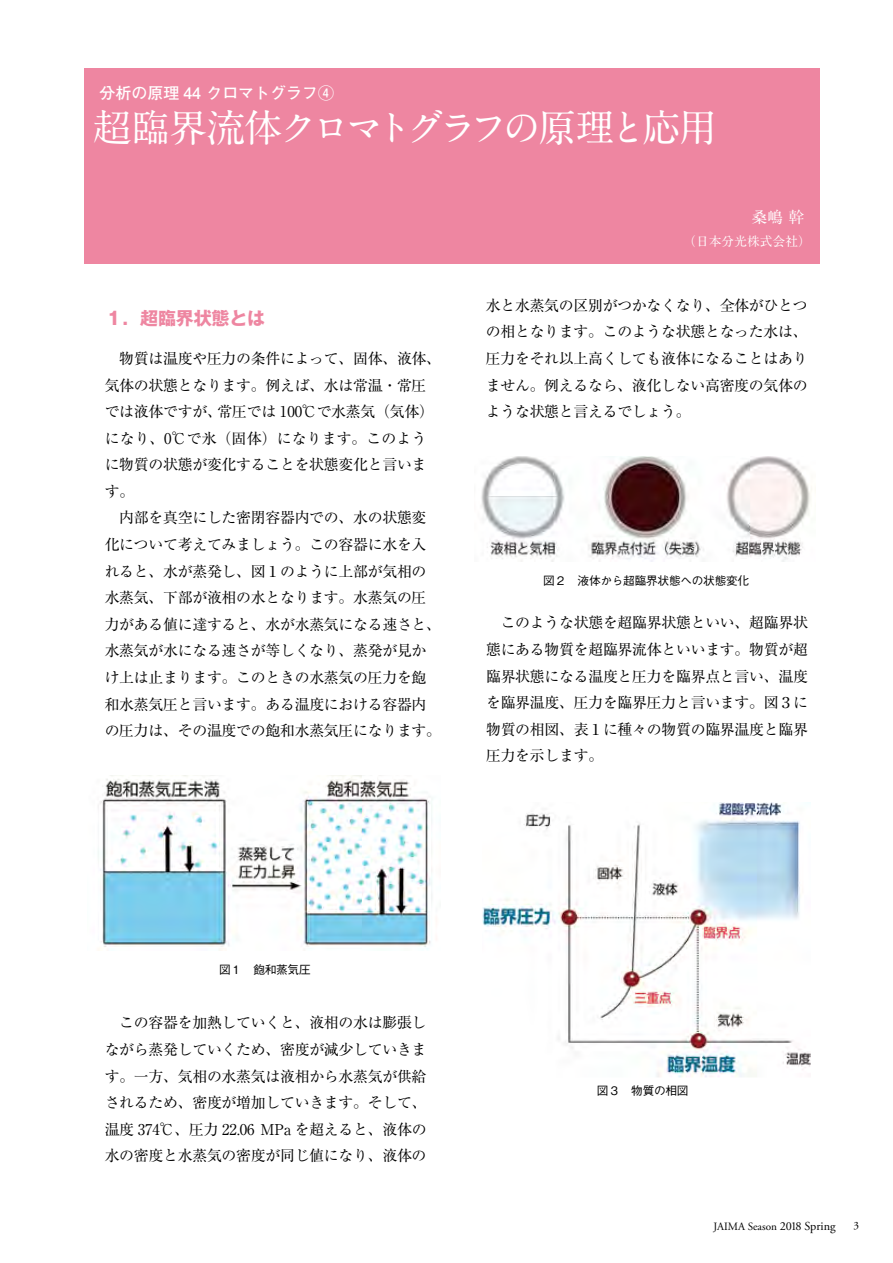
<style>
.page{position:relative;width:893px;height:1263px;background:#fff}
.page>*{position:absolute;margin:0;border:0;box-sizing:border-box;transform-origin:0 0}
.t1{font:700 38.25px "A1 Mincho Std";letter-spacing:-.12em;color:#fff}
.t2{font:700 18px "Gothic MB101 Pro";letter-spacing:-.015em;color:#ee86a1}
.t3{font:700 15.9px "Futo Go B101 Pro";color:#fff}
.t4{font:700 15.9px "A1 Mincho Std";color:#fff}
.t5{font:14.85px/26.5px "Ryumin Pro";letter-spacing:-.02em;color:#000;text-align:justify}
.t6{font:700 12.75px "A1 Mincho Std";color:#fff}
.t7{font:500 11.7px "Gothic BBB Pro";letter-spacing:-.025em;color:#000}
.t8{font:11.1px "Adobe Garamond Pro";color:#000}
.s1{font-size:12.15px}
</style>
<div class="page">
<div style="left:84px;top:68px;width:736px;height:195px;background:#ee86a1"></div>
<img style="left:98px;top:775px;width:334px;height:176px">
<img style="left:481px;top:456px;width:331px;height:106px">
<img style="left:483px;top:803px;width:327px;height:275px">
<p class="t3" style="left:100px;top:80px;width:236px">分析の原理 44 クロマトグラフ④</p>
<h1 class="t1" style="left:93px;top:97px;width:625px">超臨界流体クロマトグラフの原理と応用</h1>
<p class="t2" style="left:105px;top:303px;width:186px">１．超臨界状態とは 　</p>
<p class="t5" style="left:105px;top:344px;width:338px;text-align:left">　物質は温度や圧力の条件によって、固体、液体、気体の状態となります。例えば、水は常温・常圧では液体ですが、常圧では 100℃で水蒸気（気体）になり、0℃で氷（固体）になります。このように物質の状態が変化することを状態変化と言います。<br>　内部を真空にした密閉容器内での、水の状態変化について考えてみましょう。この容器に水を入れると、水が蒸発し、図１のように上部が気相の水蒸気、下部が液相の水となります。水蒸気の圧力がある値に達すると、水が水蒸気になる速さと、水蒸気が水になる速さが等しくなり、蒸発が見かけ上は止まります。このときの水蒸気の圧力を飽和水蒸気圧と言います。ある温度における容器内の圧力は、その温度での飽和水蒸気圧になります。</p>
<p class="t4" style="left:751px;top:205px;width:55px">桑嶋 幹</p>
<p class="t6" style="left:683px;top:230px;width:129px">（日本分光株式会社）</p>
<p class="t5" style="left:486px;top:291px;width:323px">水と水蒸気の区別がつかなくなり、全体がひとつの相となります。このような状態となった水は、圧力をそれ以上高くしても液体になることはありません。例えるなら、液化しない高密度の気体のような状態と言えるでしょう。</p>
<p class="t7" style="left:543px;top:571px;width:207px">図２　液体から超臨界状態への状態変化</p>
<p class="t5" style="left:486px;top:609px;width:323px">　このような状態を超臨界状態といい、超臨界状態にある物質を超臨界流体といいます。物質が超臨界状態になる温度と圧力を臨界点と言い、温度を臨界温度、圧力を臨界圧力と言います。図３に物質の相図、表１に種々の物質の臨界温度と臨界圧力を示します。</p>
<p class="t7" style="left:219px;top:960px;width:93px">図１　飽和蒸気圧</p>
<p class="t5" style="left:105px;top:1008px;width:323px">　この容器を加熱していくと、液相の水は膨張しながら蒸発していくため、密度が減少していきます。一方、気相の水蒸気は液相から水蒸気が供給されるため、密度が増加していきます。そして、温度 374℃、圧力 22.06 MPa を超えると、液体の水の密度と水蒸気の密度が同じ値になり、液体の</p>
<p class="t7" style="left:597px;top:1081px;width:93px">図３　物質の相図</p>
<p class="t8" style="left:713px;top:1219px;width:124px">JAIMA Season <span class="s1">2018 Spring</span></p>
<p class="t8" style="left:853px;top:1219px;width:7px">3</p>
</div>
